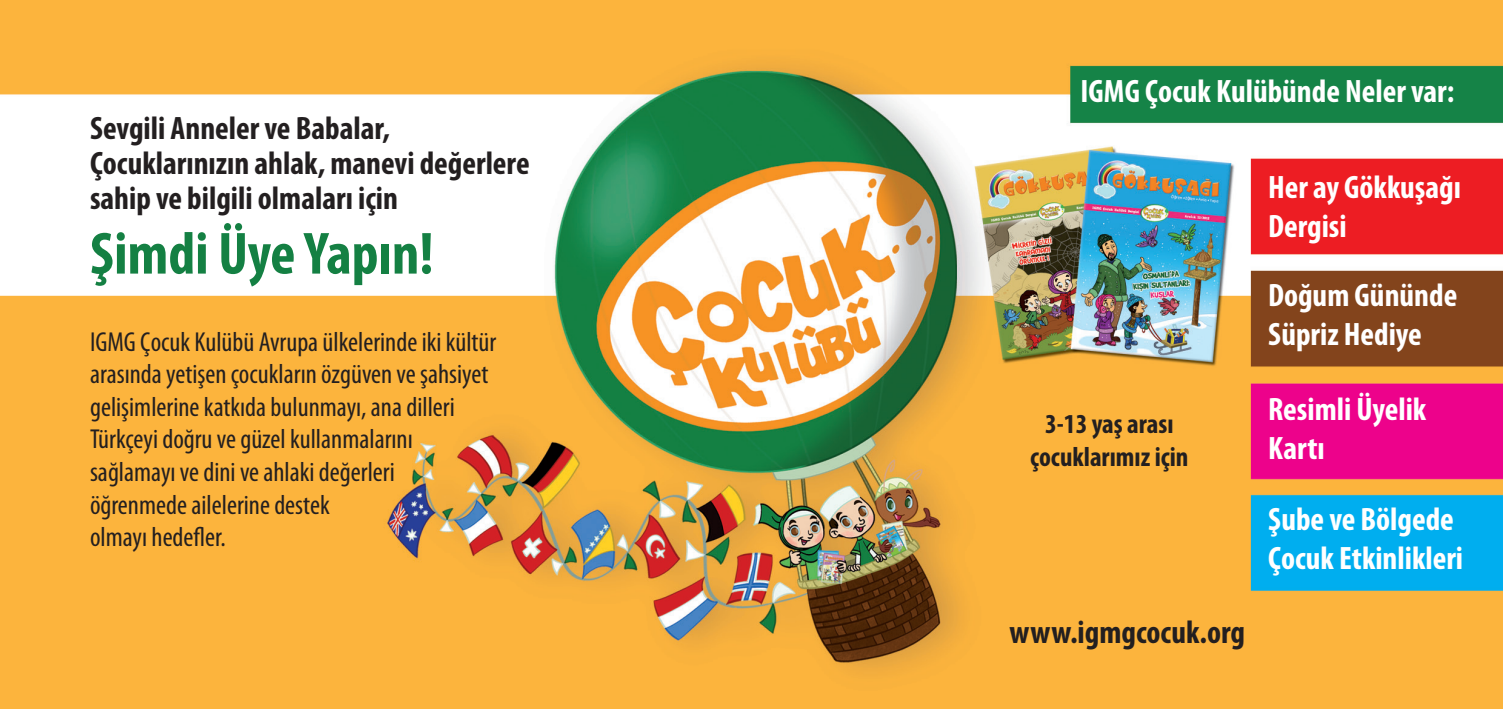
<style>
.page{position:relative;width:1503px;height:709px;background:#fff}
.page>*{position:absolute;margin:0;border:0;box-sizing:border-box;transform-origin:0 0}
.t1{font:700 condensed 60px "Myriad Pro";color:#148043}
.t2{font:700 condensed 32.5px/39px "Myriad Pro";color:#fff}
.t3{font:700 condensed 32.5px/35px "Myriad Pro";color:#231f20}
.t4{font:condensed 27.5px/32.5px "Myriad Pro";color:#231f20}
.t5{font:700 condensed 27.5px/32.5px "Myriad Pro";color:#231f20;text-align:center}
</style>
<div class="page">
<img style="left:0;top:0;width:1502px;height:709px">
<p class="t3" style="left:90px;top:109px;width:441px">Sevgili Anneler ve Babalar,<br>Çocuklarınızın ahlak, manevi değerlere sahip ve bilgili olmaları için</p>
<h1 class="t1" style="left:90px;top:216px;width:345px">Şimdi Üye Yapın!</h1>
<p class="t4" style="left:90px;top:325px;width:408px">IGMG Çocuk Kulübü Avrupa ülkelerinde iki kültür arasında yetişen çocukların özgüven ve şahsiyet gelişimlerine katkıda bulunmayı, ana dilleri Türkçeyi doğru ve güzel kullanmalarını sağlamayı ve dini ve ahlaki değerleri öğrenmede ailelerine destek<br>olmayı hedefler.</p>
<p class="t2" style="left:1080px;top:71px;width:375px">IGMG Çocuk Kulübünde Neler var:</p>
<p class="t5" style="left:1030px;top:407px;width:160px">3-13 yaş arası çocuklarımız için</p>
<p class="t3" style="left:1009px;top:614px;width:237px">www.igmgcocuk.org</p>
<p class="t2" style="left:1268px;top:167px;width:194px">Her ay Gökkuşağı<br>Dergisi</p>
<p class="t2" style="left:1268px;top:274px;width:191px">Doğum Gününde<br>Süpriz Hediye</p>
<p class="t2" style="left:1268px;top:389px;width:160px">Resimli Üyelik<br>Kartı</p>
<p class="t2" style="left:1268px;top:499px;width:196px">Şube ve Bölgede<br>Çocuk Etkinlikleri</p>
</div>
